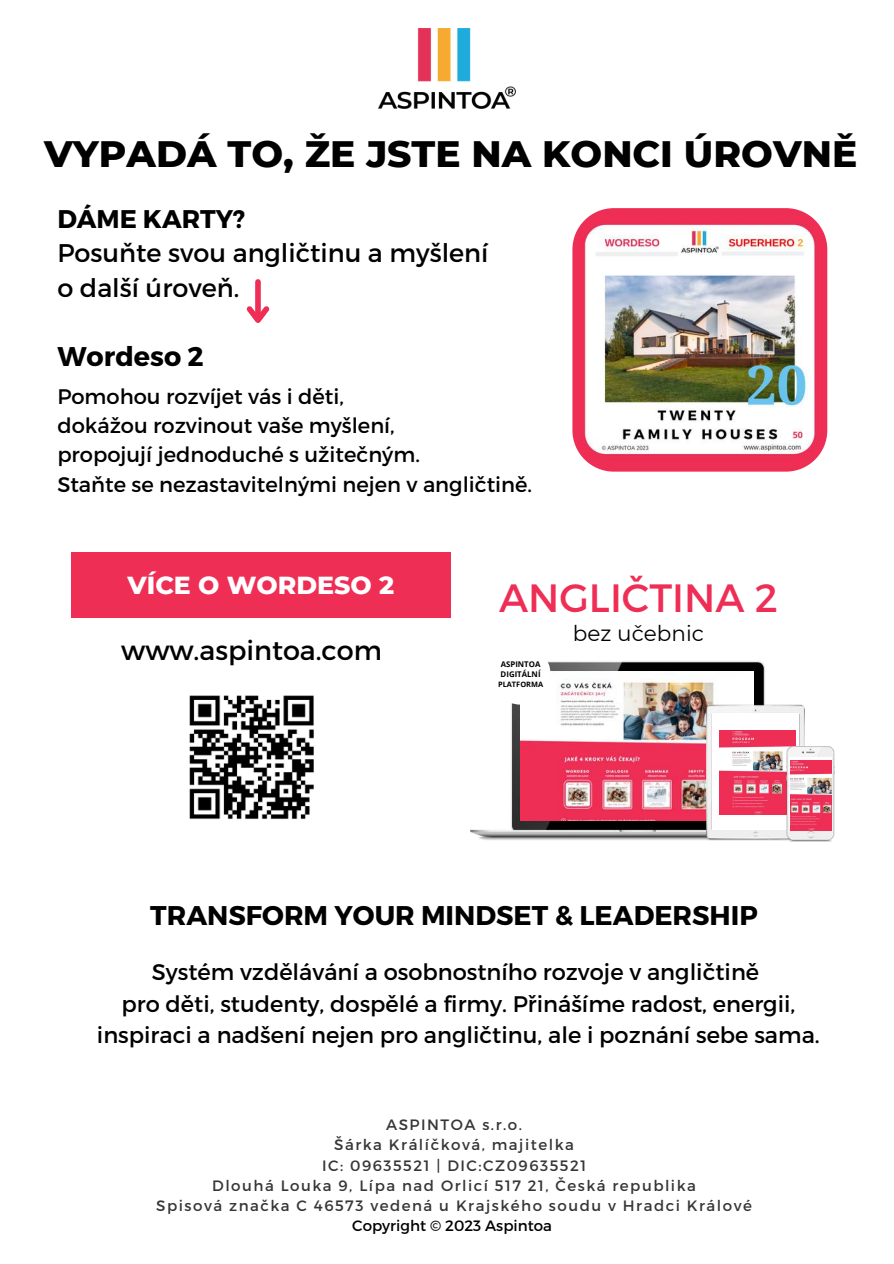
<style>
.page{position:relative;width:894px;height:1264px;background:#fff}
.page>*{position:absolute;margin:0;border:0;box-sizing:border-box;transform-origin:0 0}
.t1{font:39.45px "Montserrat";color:#ee2e55}
.t2{font:800 37.5px "Montserrat";color:#000}
.t3{font:700 27px "Montserrat";color:#000}
.t4{font:27px "Montserrat";color:#000}
.t5{font:25.5px/35px "Montserrat";color:#000}
.t6{font:700 25.5px "Montserrat";color:#000}
.t7{font:800 25.2px "Montserrat";color:#fff}
.t8{font:22.5px/31.5px "Montserrat";color:#000;text-align:center}
.t9{font:21.6px "Montserrat";color:#000}
.t10{font:21px/29.2px "Montserrat";color:#000}
.t11{font:15px/20.2px "Montserrat";letter-spacing:.1em;color:#373636;text-align:center}
.t12{font:15px "Montserrat";color:#000}
.t13{font:700 7.8px/10.2px "Open Sans";color:#000}
.t14{font:700 7.35px "Open Sans";color:#000}
</style>
<div class="page">
<img style="left:572px;top:208px;width:256px;height:264px">
<div style="left:71px;top:552px;width:379px;height:65px;background:#ee2e55"></div>
<div style="left:255px;top:282px;width:6px;height:37px;background:#ee2e55"></div>
<svg style="left:246px;top:301px;width:24px;height:22px"></svg>
<img style="left:470px;top:661px;width:295px;height:179px">
<img style="left:520px;top:672px;width:233px;height:148px">
<div style="left:490px;top:644px;width:60px;height:60px;background:#fff;border-radius:50%"></div>
<img style="left:706px;top:699px;width:97px;height:143px">
<img style="left:711px;top:713px;width:87px;height:116px">
<img style="left:719px;top:730px;width:76px;height:84px">
<img style="left:778px;top:746px;width:57px;height:95px">
<img style="left:789px;top:757px;width:42px;height:72px">
<img style="left:790px;top:760px;width:40px;height:70px">
<img style="left:189px;top:695px;width:125px;height:124px">
<img style="left:379px;top:29px;width:137px;height:80px">
<h2 class="t2" style="left:44px;top:131px;width:814px">VYPADÁ TO, ŽE JSTE NA KONCI ÚROVNĚ</h2>
<h3 class="t6" style="left:57px;top:202px;width:189px">DÁME KARTY?</h3>
<h3 class="t5" style="left:57px;top:235px;width:432px">Posuňte svou angličtinu a myšlení o další úroveň.</h3>
<h3 class="t3" style="left:57px;top:339px;width:148px">Wordeso 2</h3>
<h3 class="t10" style="left:57px;top:380px;width:476px">Pomohou rozvíjet vás i děti,<br>dokážou rozvinout vaše myšlení,<br>propojují jednoduché s užitečným.<br>Staňte se nezastavitelnými nejen v angličtině.</h3>
<h3 class="t7" style="left:127px;top:569px;width:268px">VÍCE O WORDESO 2</h3>
<h3 class="t4" style="left:121px;top:633px;width:262px">www.aspintoa.com</h3>
<h1 class="t1" style="left:499px;top:572px;width:280px">ANGLIČTINA 2</h1>
<p class="t13" style="left:500px;top:659px;width:41px">ASPINTOA<br>DIGITÁLNÍ</p>
<p class="t14" style="left:498px;top:679px;width:47px">PLATFORMA</p>
<h3 class="t9" style="left:573px;top:620px;width:132px">bez učebnic</h3>
<h3 class="t3" style="left:150px;top:897px;width:609px">TRANSFORM YOUR MINDSET &amp; LEADERSHIP</h3>
<h3 class="t8" style="left:97px;top:955px;width:724px">Systém vzdělávání a osobnostního rozvoje v angličtině<br>pro děti, studenty, dospělé a firmy. Přinášíme radost, energii, inspiraci a nadšení nejen pro angličtinu, ale i poznání sebe sama.</h3>
<p class="t11" style="left:156px;top:1113px;width:597px">ASPINTOA s.r.o.<br>Šárka Králíčková, majitelka<br>IC: 09635521 | DIC:CZ09635521<br>Dlouhá Louka 9, Lípa nad Orlicí 517 21, Česká republika<br>Spisová značka C 46573 vedená u Krajského soudu v Hradci Králové</p>
<p class="t12" style="left:352px;top:1216px;width:201px">Copyright © 2023 Aspintoa</p>
</div>
